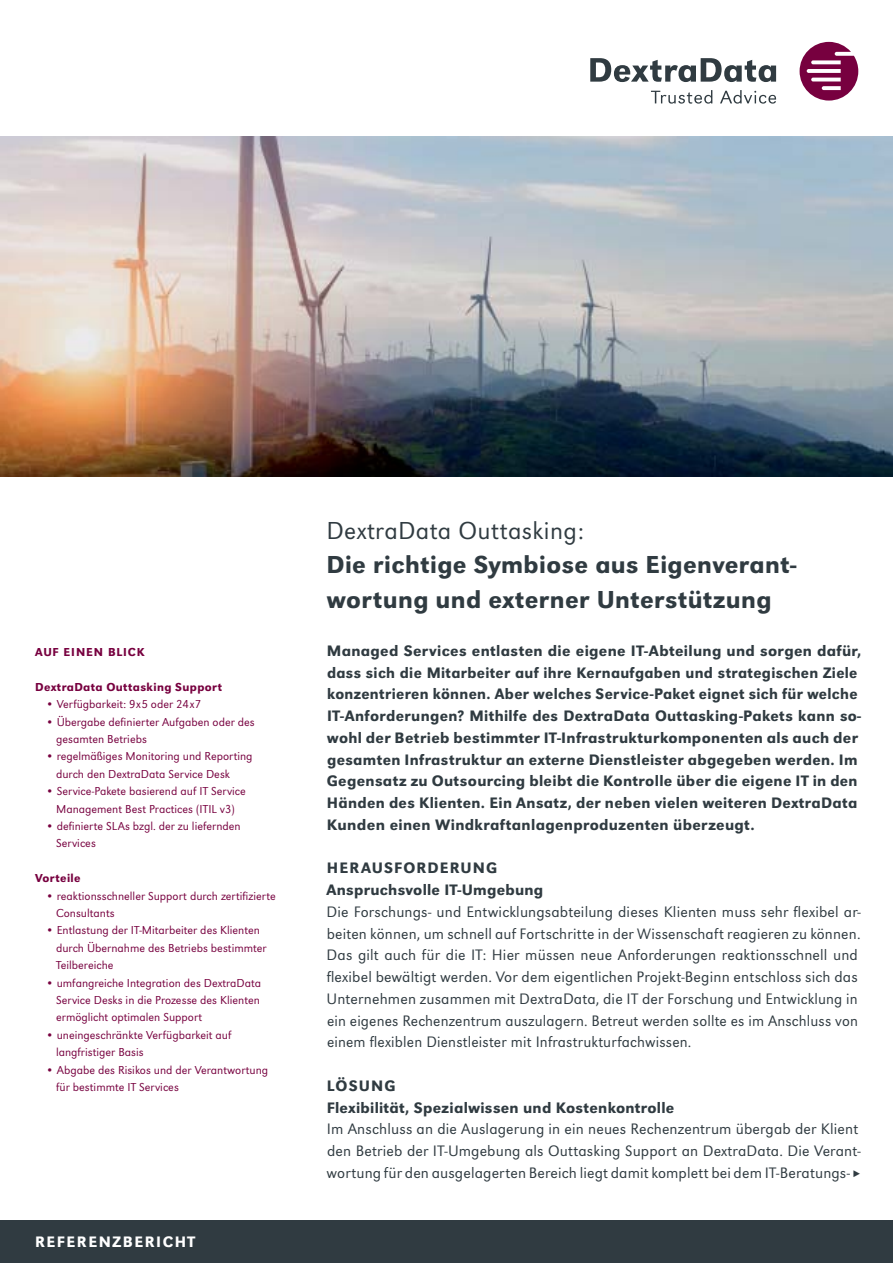
<style>
.page{position:relative;width:893px;height:1263px;background:#fff}
.page>*{position:absolute;margin:0;border:0;box-sizing:border-box;transform-origin:0 0}
.t1{font:500 25.5px/34.8px "URW Grotesk";letter-spacing:.015em;color:#303b41}
.t2{font:300 25.5px "URW Grotesk";letter-spacing:.015em;color:#303b41}
.t3{font:300 15.75px/21.8px "URW Grotesk";letter-spacing:.01em;color:#303b41}
.t4{font:500 15.75px/21.8px "URW Grotesk";letter-spacing:.02em;color:#303b41}
.t5{font:500 15.75px "URW Grotesk";letter-spacing:.1em;color:#fff}
.t6{font:300 12px/17.4px "URW Grotesk";color:#77003f}
.t7{font:500 12px "URW Grotesk";letter-spacing:.03em;color:#77003f}
.t8{font:500 12px "URW Grotesk";letter-spacing:.08em;color:#77003f}
</style>
<div class="page">
<div style="left:0;top:1220px;width:892px;height:43px;background:#303b41"></div>
<img style="left:0;top:136px;width:892px;height:340px">
<svg style="left:590px;top:58px;width:186px;height:24px"></svg>
<svg style="left:651px;top:90px;width:125px;height:14px"></svg>
<svg style="left:799px;top:42px;width:59px;height:59px"></svg>
<p class="t8" style="left:35px;top:647px;width:111px">AUF EINEN BLICK</p>
<p class="t7" style="left:35px;top:682px;width:189px">DextraData Outtasking Support</p>
<p class="t6" style="left:46px;top:696px;width:157px">• Verfügbarkeit: 9x5 oder 24x7</p>
<p class="t6" style="left:56px;top:714px;width:200px;text-indent:-10px">• Übergabe definierter Aufgaben oder des gesamten Betriebs</p>
<p class="t6" style="left:56px;top:749px;width:198px;text-indent:-10px">• regelmäßiges Monitoring und Reporting durch den DextraData Service Desk</p>
<p class="t6" style="left:46px;top:783px;width:201px;text-align:center">• Service-Pakete basierend auf IT Service<br>Management Best Practices (ITIL v3)</p>
<p class="t6" style="left:56px;top:818px;width:186px;text-indent:-10px">• definierte SLAs bzgl. der zu liefernden<br>Services</p>
<p class="t7" style="left:35px;top:874px;width:47px">Vorteile</p>
<p class="t6" style="left:56px;top:888px;width:221px;text-indent:-10px">• reaktionsschneller Support durch zertifizierte<br>Consultants</p>
<p class="t6" style="left:56px;top:923px;width:212px;text-indent:-10px">• Entlastung der IT-Mitarbeiter des Klienten durch Übernahme des Betriebs bestimmter<br>Teilbereiche</p>
<p class="t6" style="left:56px;top:975px;width:206px;text-align:justify;text-indent:-10px">• umfangreiche Integration des DextraData Service Desks in die Prozesse des Klienten ermöglicht optimalen Support</p>
<p class="t6" style="left:56px;top:1027px;width:177px;text-indent:-10px">• uneingeschränkte Verfügbarkeit auf langfristiger Basis</p>
<p class="t6" style="left:56px;top:1062px;width:213px;text-indent:-10px">• Abgabe des Risikos und der Verantwortung für bestimmte IT Services</p>
<p class="t5" style="left:35px;top:1236px;width:162px">REFERENZBERICHT</p>
<h1 class="t2" style="left:326px;top:520px;width:259px">DextraData Outtasking:</h1>
<h1 class="t1" style="left:326px;top:550px;width:471px">Die richtige Symbiose aus Eigenverant&shy;wortung und externer Unterstützung</h1>
<p class="t4" style="left:327px;top:641px;width:536px">Managed Services entlasten die eigene IT-Abteilung und sorgen dafür, dass sich die Mitarbeiter auf ihre Kernaufgaben und strategischen Ziele konzentrieren können. Aber welches Service-Paket eignet sich für welche IT-Anforderungen? Mithilfe des DextraData Outtasking-Pakets kann so&shy;wohl der Betrieb bestimmter IT-Infrastrukturkomponenten als auch der gesamten Infrastruktur an externe Dienstleister abgegeben werden. Im Gegensatz zu Outsourcing bleibt die Kontrolle über die eigene IT in den Händen des Klienten. Ein Ansatz, der neben vielen weiteren DextraData Kunden einen Windkraftanlagenproduzenten überzeugt.</p>
<p class="t4" style="left:326px;top:859px;width:218px">HERAUSFORDERUNG<br>Anspruchsvolle IT-Umgebung</p>
<p class="t3" style="left:326px;top:902px;width:535px">Die Forschungs- und Entwicklungsabteilung dieses Klienten muss sehr flexibel ar&shy;beiten können, um schnell auf Fortschritte in der Wissenschaft reagieren zu können.<br>Das gilt auch für die IT: Hier müssen neue Anforderungen reaktionsschnell und flexibel bewältigt werden. Vor dem eigentlichen Projekt-Beginn entschloss sich das Unternehmen zusammen mit DextraData, die IT der Forschung und Entwicklung in ein eigenes Rechenzentrum auszulagern. Betreut werden sollte es im Anschluss von einem flexiblen Dienstleister mit Infrastrukturfachwissen.</p>
<p class="t4" style="left:327px;top:1076px;width:349px">LÖSUNG<br>Flexibilität, Spezialwissen und Kostenkontrolle</p>
<p class="t3" style="left:326px;top:1120px;width:535px">Im Anschluss an die Auslagerung in ein neues Rechenzentrum übergab der Klient den Betrieb der IT-Umgebung als Outtasking Support an DextraData. Die Verant&shy;wortung für den ausgelagerten Bereich liegt damit komplett bei dem IT-Beratungs- ▸</p>
</div>
